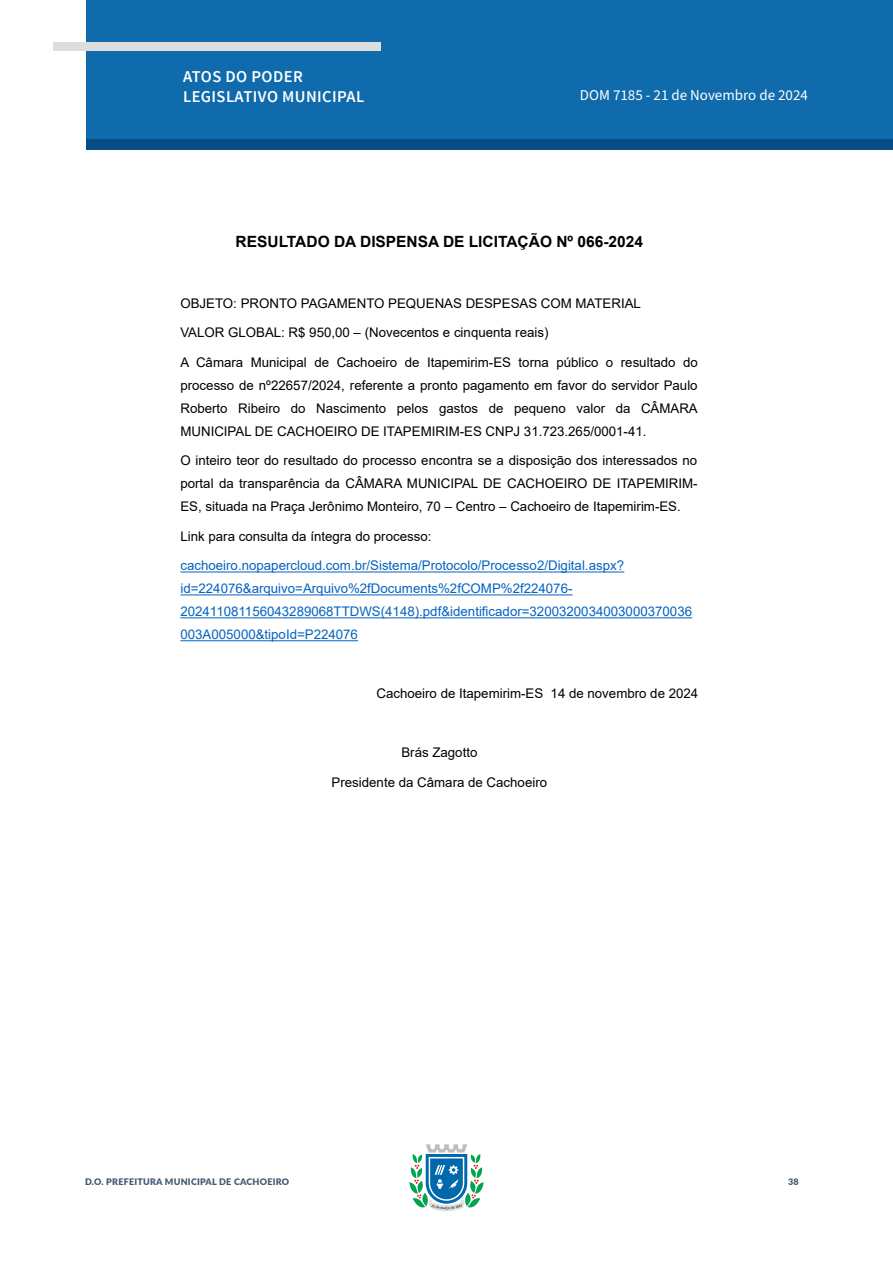
<style>
.page{position:relative;width:893px;height:1263px;background:#fff}
.page>*{position:absolute;margin:0;border:0;box-sizing:border-box;transform-origin:0 0}
.t1{font:600 16.5px/19.8px "Source Sans Pro";letter-spacing:.025em;color:#fff}
.t2{font:700 15.45px "Arial";color:#000}
.t3{font:15px "Source Sans Pro";color:#fff}
.t4{font:13.35px/23px "Arial";color:#000;text-align:justify}
.t5{font:13.35px/23px "Arial";color:#0563c1}
.t6{font:900 9px "Lato";letter-spacing:.025em;color:#405970}
</style>
<div class="page">
<svg style="left:409px;top:1144px;width:75px;height:67px"></svg>
<div style="left:86px;top:0;width:807px;height:140px;background:#0f6bab"></div>
<div style="left:87px;top:140px;width:806px;height:10px;background:#084c86"></div>
<div style="left:53px;top:42px;width:328px;height:9px;background:#ddd"></div>
<hr style="left:0;top:0;width:1px;height:140px;background:#0f6bab">
<hr style="left:180px;top:571px;width:444px;height:1px;background:#0563c1">
<hr style="left:180px;top:594px;width:393px;height:1px;background:#0563c1">
<hr style="left:180px;top:617px;width:512px;height:1px;background:#0563c1">
<hr style="left:180px;top:640px;width:178px;height:1px;background:#0563c1">
<p class="t1" style="left:183px;top:67px;width:183px">ATOS DO PODER<br>LEGISLATIVO MUNICIPAL</p>
<p class="t3" style="left:580px;top:85px;width:229px">DOM 7185 - 21 de Novembro de 2024</p>
<p class="t2" style="left:236px;top:233px;width:409px">RESULTADO DA DISPENSA DE LICITAÇÃO Nº 066-2024</p>
<p class="t4" style="left:180px;top:292px;width:462px">OBJETO: PRONTO PAGAMENTO PEQUENAS DESPESAS COM MATERIAL</p>
<p class="t4" style="left:180px;top:321px;width:370px">VALOR GLOBAL: R$ 950,00 – (Novecentos e cinquenta reais)</p>
<p class="t4" style="left:180px;top:351px;width:519px">A Câmara Municipal de Cachoeiro de Itapemirim-ES torna público o resultado do processo de nº22657/2024, referente a pronto pagamento em favor do servidor Paulo Roberto Ribeiro do Nascimento pelos gastos de pequeno valor da CÂMARA MUNICIPAL DE CACHOEIRO DE ITAPEMIRIM-ES CNPJ 31.723.265/0001-41.</p>
<p class="t4" style="left:180px;top:449px;width:519px">O inteiro teor do resultado do processo encontra se a disposição dos interessados no portal da transparência da CÂMARA MUNICIPAL DE CACHOEIRO DE ITAPEMIRIM-ES, situada na Praça Jerônimo Monteiro, 70 – Centro – Cachoeiro de Itapemirim-ES.</p>
<p class="t4" style="left:180px;top:524px;width:253px">Link para consulta da íntegra do processo:</p>
<p class="t5" style="left:180px;top:554px;width:513px">cachoeiro.nopapercloud.com.br/Sistema/Protocolo/Processo2/Digital.aspx? id=224076&amp;arquivo=Arquivo%2fDocuments%2fCOMP%2f224076- 202411081156043289068TTDWS(4148).pdf&amp;identificador=3200320034003000370036<br>003A005000&amp;tipoId=P224076</p>
<p class="t4" style="left:376px;top:682px;width:323px">Cachoeiro de Itapemirim-ES 14 de novembro de 2024</p>
<p class="t4" style="left:401px;top:741px;width:78px">Brás Zagotto</p>
<p class="t4" style="left:332px;top:771px;width:217px">Presidente da Câmara de Cachoeiro</p>
<p class="t6" style="left:85px;top:1175px;width:206px">D.O. PREFEITURA MUNICIPAL DE CACHOEIRO</p>
<p class="t6" style="left:788px;top:1175px;width:12px">38</p>
</div>
